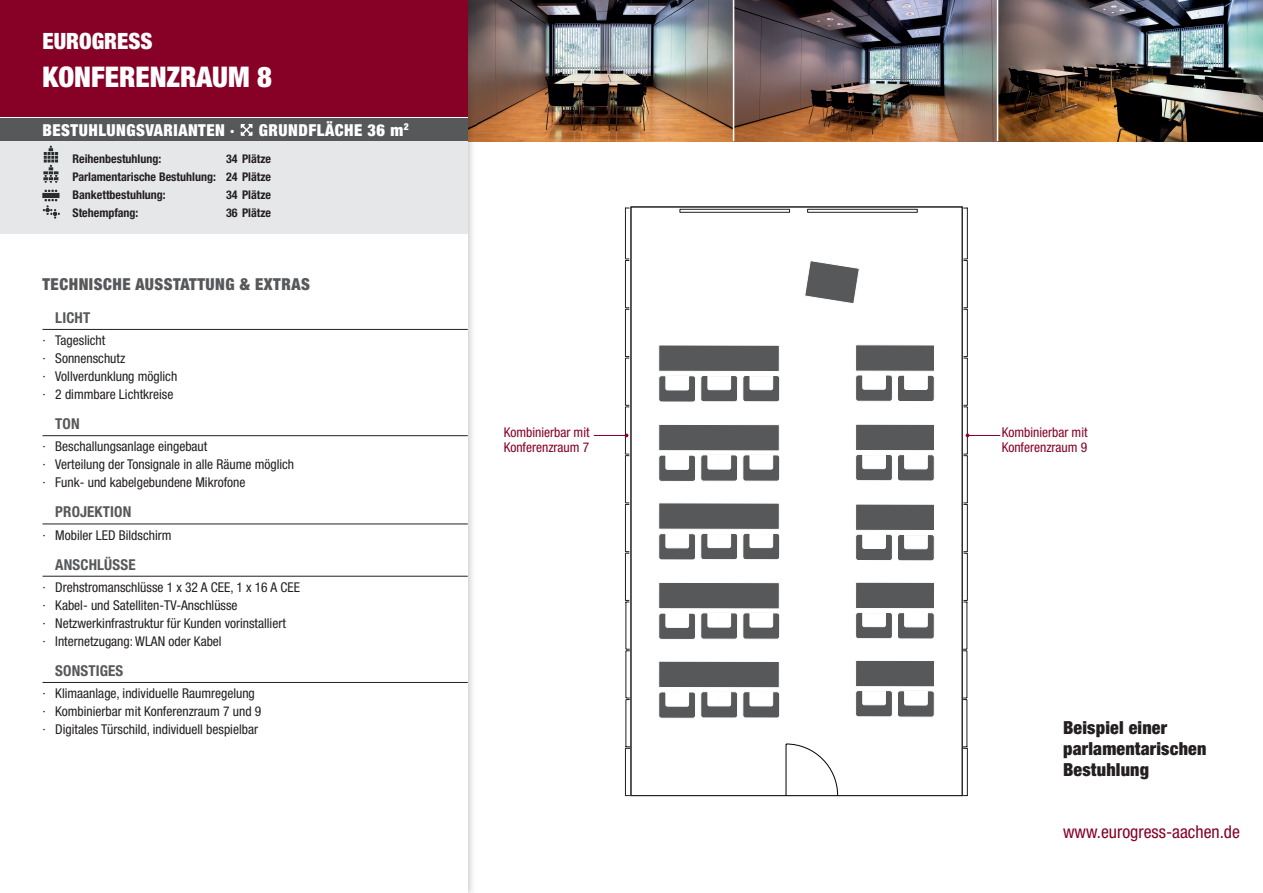
<style>
.page{position:relative;width:1263px;height:893px;background:#fff}
.page>*{position:absolute;margin:0;border:0;box-sizing:border-box;transform-origin:0 0}
.t1{font:900 condensed 28.5px "Helvetica Neue";color:#fff}
.t2{font:900 condensed 22.5px "Helvetica Neue";color:#fff}
.t3{font:900 condensed 18px/21px "Helvetica Neue";letter-spacing:.01em;color:#231f20}
.t4{font:condensed 17.7px "Helvetica Neue";color:#870126}
.t5{font:900 condensed 16.5px "Helvetica Neue";letter-spacing:.03em;color:#fff}
.t6{font:900 condensed 16.5px "Helvetica Neue";letter-spacing:.03em;color:#57585a}
.t7{font:700 condensed 15px "Helvetica Neue";letter-spacing:.01em;color:#57585a}
.t8{font:condensed 13.5px/18px "Helvetica Neue";color:#231f20}
.t9{font:condensed 13.5px/15.1px "Helvetica Neue";color:#870126}
.t10{font:700 condensed 12px/18px "Helvetica Neue";color:#231f20;text-align:justify}
</style>
<div class="page">
<img style="left:476px;top:0;width:787px;height:141px">
<hr style="left:733px;top:0;width:1px;height:141px;background:#fff">
<hr style="left:997px;top:0;width:1px;height:141px;background:#fff">
<svg style="left:785px;top:743px;width:53px;height:53px"></svg>
<div style="left:679px;top:209px;width:111px;height:4px;border:1px solid #231f20"></div>
<div style="left:807px;top:209px;width:111px;height:4px;border:1px solid #231f20"></div>
<hr style="left:967px;top:207px;width:1px;height:52px;background:#231f20">
<hr style="left:967px;top:261px;width:1px;height:47px;background:#231f20">
<svg style="left:963px;top:307px;width:4px;height:3px"></svg>
<hr style="left:967px;top:309px;width:1px;height:48px;background:#231f20">
<svg style="left:963px;top:356px;width:4px;height:3px"></svg>
<hr style="left:967px;top:358px;width:1px;height:47px;background:#231f20">
<hr style="left:967px;top:407px;width:1px;height:47px;background:#231f20">
<hr style="left:967px;top:456px;width:1px;height:47px;background:#231f20">
<svg style="left:963px;top:502px;width:4px;height:3px"></svg>
<hr style="left:967px;top:504px;width:1px;height:48px;background:#231f20">
<svg style="left:963px;top:551px;width:4px;height:3px"></svg>
<hr style="left:967px;top:553px;width:1px;height:47px;background:#231f20">
<hr style="left:966px;top:602px;width:1px;height:47px;background:#231f20">
<hr style="left:966px;top:651px;width:1px;height:47px;background:#231f20">
<hr style="left:966px;top:700px;width:1px;height:47px;background:#231f20">
<hr style="left:967px;top:748px;width:1px;height:48px;background:#231f20">
<hr style="left:625px;top:207px;width:1px;height:52px;background:#231f20">
<hr style="left:625px;top:260px;width:1px;height:48px;background:#231f20">
<hr style="left:625px;top:309px;width:1px;height:47px;background:#231f20">
<hr style="left:625px;top:358px;width:1px;height:47px;background:#231f20">
<hr style="left:625px;top:407px;width:1px;height:47px;background:#231f20">
<hr style="left:625px;top:456px;width:1px;height:47px;background:#231f20">
<hr style="left:625px;top:504px;width:1px;height:48px;background:#231f20">
<hr style="left:625px;top:553px;width:1px;height:47px;background:#231f20">
<hr style="left:625px;top:602px;width:1px;height:47px;background:#231f20">
<hr style="left:625px;top:651px;width:1px;height:47px;background:#231f20">
<hr style="left:625px;top:699px;width:1px;height:48px;background:#231f20">
<svg style="left:625px;top:746px;width:5px;height:3px"></svg>
<hr style="left:625px;top:748px;width:1px;height:47px;background:#231f20">
<div style="left:855px;top:345px;width:79px;height:26px;background:#57585a"></div>
<div style="left:855px;top:345px;width:80px;height:26px;border:1px solid #fff"></div>
<svg style="left:856px;top:375px;width:79px;height:27px"></svg>
<div style="left:855px;top:424px;width:79px;height:27px;background:#57585a"></div>
<div style="left:855px;top:424px;width:80px;height:27px;border:1px solid #fff"></div>
<svg style="left:856px;top:454px;width:79px;height:27px"></svg>
<div style="left:855px;top:504px;width:79px;height:26px;background:#57585a"></div>
<div style="left:855px;top:504px;width:80px;height:27px;border:1px solid #fff"></div>
<svg style="left:856px;top:534px;width:79px;height:27px"></svg>
<div style="left:855px;top:582px;width:79px;height:27px;background:#57585a"></div>
<div style="left:855px;top:582px;width:80px;height:27px;border:1px solid #fff"></div>
<svg style="left:856px;top:612px;width:79px;height:27px"></svg>
<div style="left:855px;top:660px;width:79px;height:27px;background:#57585a"></div>
<div style="left:855px;top:660px;width:80px;height:27px;border:1px solid #fff"></div>
<svg style="left:856px;top:690px;width:79px;height:27px"></svg>
<div style="left:659px;top:345px;width:120px;height:26px;background:#57585a"></div>
<div style="left:658px;top:345px;width:122px;height:27px;border:1px solid #fff"></div>
<svg style="left:658px;top:375px;width:122px;height:27px"></svg>
<div style="left:659px;top:424px;width:120px;height:27px;background:#57585a"></div>
<div style="left:658px;top:424px;width:122px;height:27px;border:1px solid #fff"></div>
<svg style="left:658px;top:455px;width:122px;height:26px"></svg>
<div style="left:659px;top:503px;width:120px;height:26px;background:#57585a"></div>
<div style="left:658px;top:503px;width:122px;height:27px;border:1px solid #fff"></div>
<svg style="left:658px;top:533px;width:122px;height:27px"></svg>
<div style="left:659px;top:582px;width:120px;height:27px;background:#57585a"></div>
<div style="left:658px;top:582px;width:122px;height:27px;border:1px solid #fff"></div>
<svg style="left:658px;top:613px;width:122px;height:26px"></svg>
<div style="left:659px;top:661px;width:120px;height:27px;background:#57585a"></div>
<div style="left:658px;top:661px;width:122px;height:27px;border:1px solid #fff"></div>
<svg style="left:658px;top:691px;width:122px;height:28px"></svg>
<svg style="left:805px;top:260px;width:55px;height:44px"></svg>
<img style="left:468px;top:0;width:8px;height:141px">
<hr style="left:43px;top:329px;width:425px;height:1px;background:#231f20">
<hr style="left:43px;top:435px;width:425px;height:1px;background:#231f20">
<hr style="left:43px;top:524px;width:425px;height:1px;background:#231f20">
<hr style="left:43px;top:576px;width:425px;height:1px;background:#231f20">
<hr style="left:43px;top:682px;width:425px;height:1px;background:#231f20">
<hr style="left:967px;top:435px;width:33px;height:1px;background:#870126">
<hr style="left:594px;top:435px;width:33px;height:1px;background:#870126">
<div style="left:0;top:0;width:468px;height:117px;background:#870126"></div>
<div style="left:0;top:123px;width:468px;height:110px;background:#e6e7e9"></div>
<div style="left:0;top:119px;width:468px;height:22px;background:#57585a"></div>
<svg style="left:241px;top:124px;width:11px;height:12px"></svg>
<svg style="left:42px;top:146px;width:18px;height:73px"></svg>
<h2 class="t2" style="left:43px;top:27px;width:112px">EUROGRESS</h2>
<h1 class="t1" style="left:43px;top:59px;width:231px">KONFERENZRAUM 8</h1>
<p class="t5" style="left:43px;top:120px;width:193px">BESTUHLUNGSVARIANTEN ·</p>
<p class="t5" style="left:259px;top:120px;width:151px">GRUNDFLÄCHE 36 m<sup>2</sup></p>
<p class="t10" style="left:73px;top:149px;width:200px;text-indent:153px">34 Plätze Parlamentarische Bestuhlung: 24 Plätze Bankettbestuhlung:</p>
<p class="t10" style="left:73px;top:149px;width:90px">Reihenbestuhlung:</p>
<p class="t10" style="left:226px;top:185px;width:47px">34 Plätze</p>
<p class="t10" style="left:73px;top:203px;width:67px">Stehempfang:</p>
<p class="t10" style="left:226px;top:203px;width:47px">36 Plätze</p>
<p class="t6" style="left:43px;top:274px;width:269px">TECHNISCHE AUSSTATTUNG &amp; EXTRAS</p>
<p class="t7" style="left:55px;top:308px;width:37px">LICHT</p>
<p class="t8" style="left:43px;top:331px;width:136px">· Tageslicht<br>· Sonnenschutz<br>· Vollverdunklung möglich · 2 dimmbare Lichtkreise</p>
<p class="t7" style="left:55px;top:415px;width:26px">TON</p>
<p class="t8" style="left:43px;top:437px;width:253px">· Beschallungsanlage eingebaut<br>· Verteilung der Tonsignale in alle Räume möglich · Funk- und kabelgebundene Mikrofone</p>
<p class="t7" style="left:55px;top:503px;width:78px">PROJEKTION</p>
<p class="t8" style="left:43px;top:526px;width:130px">· Mobiler LED Bildschirm</p>
<p class="t7" style="left:55px;top:555px;width:82px">ANSCHLÜSSE</p>
<p class="t8" style="left:43px;top:578px;width:259px">· Drehstromanschlüsse 1 x 32 A CEE, 1 x 16 A CEE · Kabel- und Satelliten-TV-Anschlüsse<br>· Netzwerkinfrastruktur für Kunden vorinstalliert<br>· Internetzugang: WLAN oder Kabel</p>
<p class="t7" style="left:55px;top:661px;width:70px">SONSTIGES</p>
<p class="t8" style="left:43px;top:684px;width:220px">· Klimaanlage, individuelle Raumregelung · Kombinierbar mit Konferenzraum 7 und 9 · Digitales Türschild, individuell bespielbar</p>
<p class="t9" style="left:504px;top:424px;width:87px">Kombinierbar mit<br>Konferenzraum 7</p>
<p class="t9" style="left:1002px;top:424px;width:87px">Kombinierbar mit<br>Konferenzraum 9</p>
<h3 class="t3" style="left:1063px;top:717px;width:145px">Beispiel einer parlamentarischen<br>Bestuhlung</h3>
<h3 class="t4" style="left:1063px;top:822px;width:178px">www.eurogress-aachen.de</h3>
</div>
